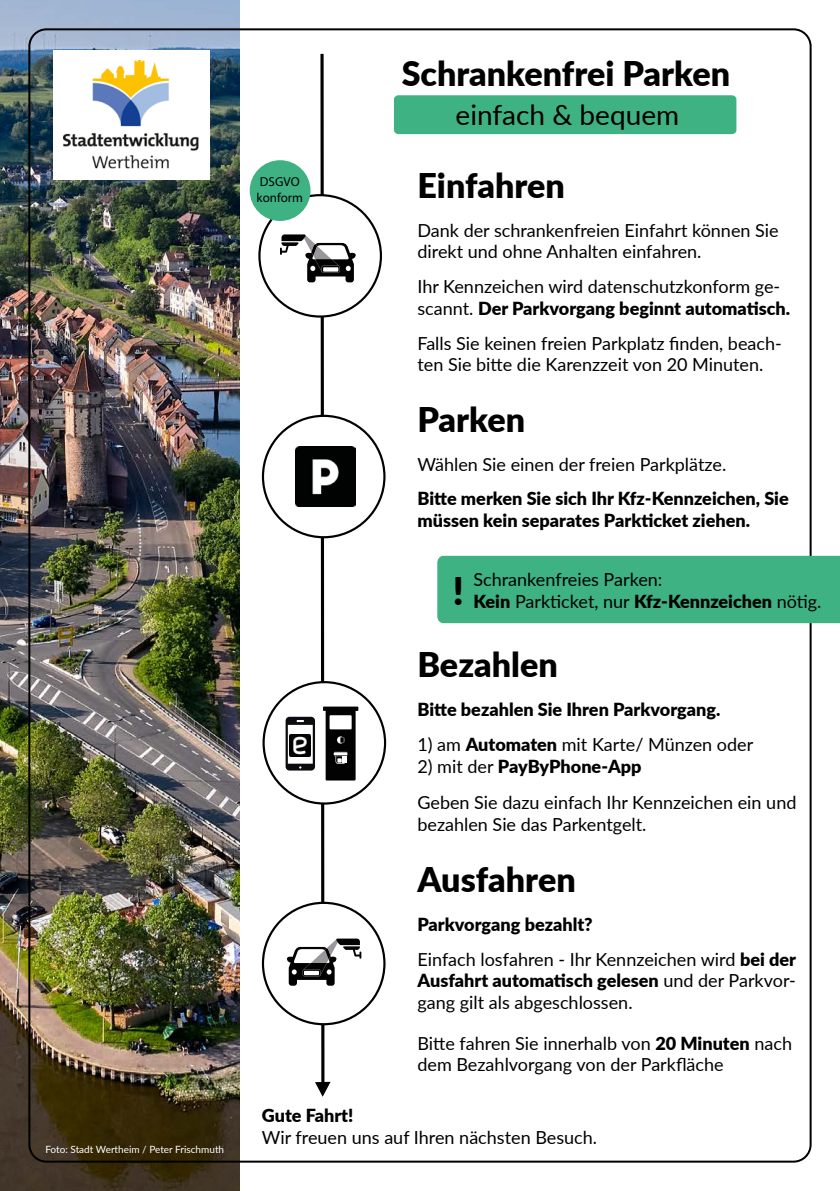
<style>
.page{position:relative;width:840px;height:1191px;background:#fff}
.page>*{position:absolute;margin:0;border:0;box-sizing:border-box;transform-origin:0 0}
.t1{font:900 34px "Lato";color:#000}
.t2{font:28px "Lato";color:#000}
.t3{font:18px/21.6px "Lato";color:#000}
.t4{font:900 18px/21.6px "Lato";color:#000}
.t5{font:13px/15.6px "Myriad Pro";color:#000}
.t6{font:10px "Lato";color:#fff}
.s1{font-weight:900}
</style>
<div class="page">
<svg style="left:249px;top:160px;width:61px;height:61px"></svg>
<div style="left:394px;top:95px;width:342px;height:39px;background:#3fb284;border-radius:4px"></div>
<svg style="left:258px;top:54px;width:128px;height:1042px"></svg>
<img style="left:289px;top:734px;width:21px;height:22px">
<img style="left:0;top:0;width:239px;height:1191px">
<div style="left:54px;top:50px;width:156px;height:130px;background:#fff"></div>
<img style="left:64px;top:60px;width:135px;height:109px">
<div style="left:437px;top:556px;width:402px;height:67px;background:#3fb284"></div>
<p class="t6" style="left:45px;top:1141px;width:180px">Foto: Stadt Wertheim / Peter Frischmuth</p>
<p class="t5" style="left:256px;top:174px;width:48px">DSGVO konform</p>
<h1 class="t1" style="left:401px;top:48px;width:330px">Schrankenfrei Parken</h1>
<h2 class="t2" style="left:455px;top:94px;width:225px">einfach &amp; bequem</h2>
<h1 class="t1" style="left:417px;top:159px;width:149px">Einfahren</h1>
<p class="t3" style="left:417px;top:219px;width:362px">Dank der schrankenfreien Einfahrt können Sie direkt und ohne Anhalten einfahren.</p>
<p class="t3" style="left:417px;top:275px;width:374px">Ihr Kennzeichen wird datenschutzkonform ge&shy;scannt. <span class="s1">Der Parkvorgang beginnt automatisch.</span></p>
<p class="t3" style="left:417px;top:332px;width:366px">Falls Sie keinen freien Parkplatz finden, beach&shy;ten Sie bitte die Karenzzeit von 20 Minuten.</p>
<h1 class="t1" style="left:417px;top:394px;width:109px">Parken</h1>
<p class="t3" style="left:417px;top:453px;width:310px">Wählen Sie einen der freien Parkplätze.</p>
<p class="t4" style="left:417px;top:487px;width:372px">Bitte merken Sie sich Ihr Kfz-Kennzeichen, Sie müssen kein separates Parkticket ziehen.</p>
<p class="t3" style="left:452px;top:568px;width:370px;text-indent:21px">Schrankenfreies Parken:<br><sup>!</sup> <span class="s1">Kein</span> Parkticket, nur <span class="s1">Kfz-Kennzeichen</span> nötig.</p>
<h1 class="t1" style="left:417px;top:639px;width:142px">Bezahlen</h1>
<p class="t4" style="left:417px;top:697px;width:304px">Bitte bezahlen Sie Ihren Parkvorgang.</p>
<p class="t3" style="left:417px;top:733px;width:337px">1) am <span class="s1">Automaten</span> mit Karte/ Münzen oder</p>
<p class="t3" style="left:417px;top:747px;width:380px;line-height:36.8px">2) mit der <span class="s1">PayByPhone-App<br></span>Geben Sie dazu einfach Ihr Kennzeichen ein und</p>
<p class="t3" style="left:417px;top:813px;width:230px">bezahlen Sie das Parkentgelt.</p>
<h1 class="t1" style="left:417px;top:854px;width:160px">Ausfahren</h1>
<p class="t3" style="left:417px;top:907px;width:380px;line-height:34.4px"><span class="s1">Parkvorgang bezahlt?<br></span>Einfach losfahren - Ihr Kennzeichen wird <span class="s1">bei der</span></p>
<p class="t3" style="left:417px;top:969px;width:380px"><span class="s1">Ausfahrt automatisch gelesen</span> und der Parkvor&shy;gang gilt als abgeschlossen.</p>
<p class="t3" style="left:417px;top:1031px;width:376px">Bitte fahren Sie innerhalb von <span class="s1">20 Minuten</span> nach dem Bezahlvorgang von der Parkfläche</p>
<p class="t4" style="left:262px;top:1104px;width:93px">Gute Fahrt!</p>
<p class="t3" style="left:262px;top:1125px;width:336px">Wir freuen uns auf Ihren nächsten Besuch.</p>
</div>
